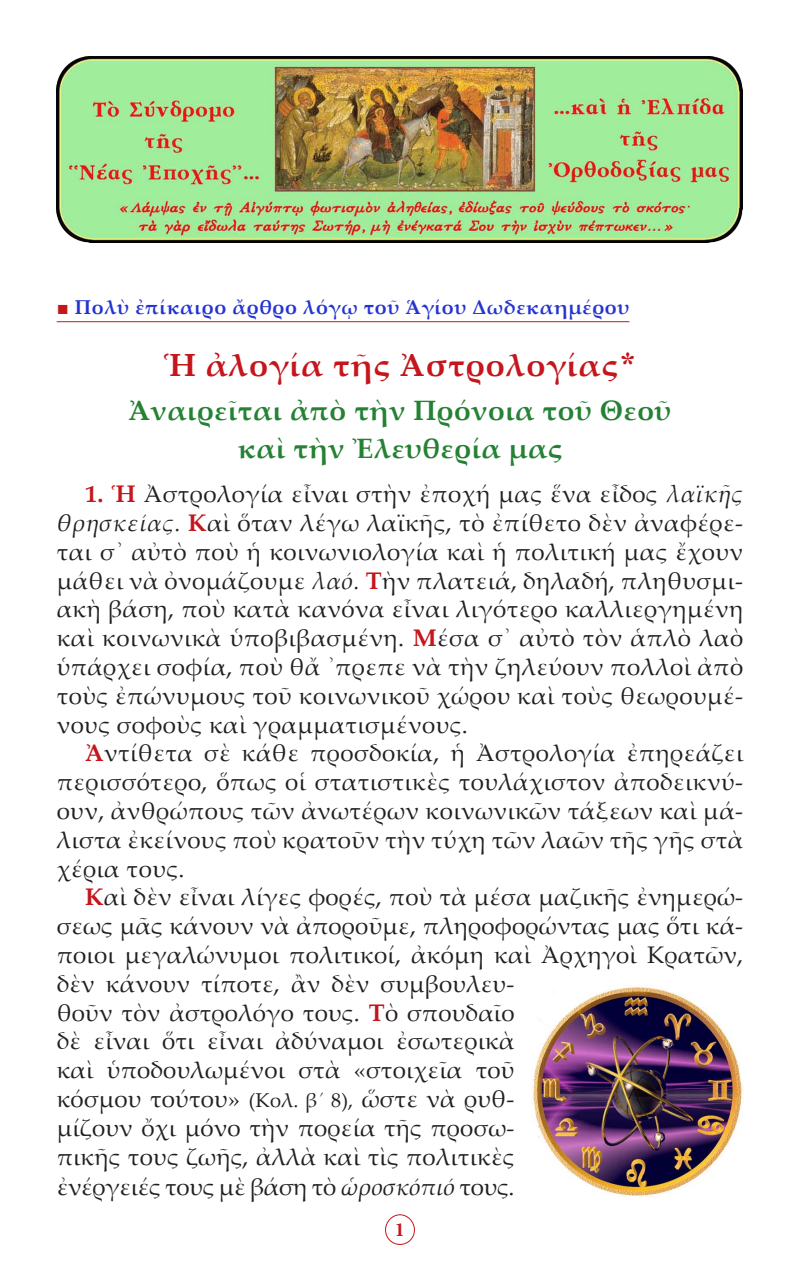
<style>
.page{position:relative;width:800px;height:1270px;background:#fff}
.page>*{position:absolute;margin:0;border:0;box-sizing:border-box;transform-origin:0 0}
.t1{font:700 32px "Palatino Linotype";letter-spacing:.03em;color:#c4161c}
.t2{font:700 28px "Palatino Linotype";letter-spacing:.02em;color:#258134}
.t3{font:24px/28.8px "Palatino Linotype";letter-spacing:.01em;color:#231f20;text-align:justify}
.t4{font:700 20px "Palatino Linotype";letter-spacing:.03em;color:#2534d0}
.t5{font:700 20px "Minion Pro";color:#c4161c}
.s1{font-family:"Times New Roman";font-weight:400;color:#c4161c}
.s2{font-family:"CTOS New Times Bold Test 1";font-weight:400}
.s3{font-weight:700;color:#c4161c}
.s4{font-style:italic}
.s5{font-size:20px}
</style>
<div class="page">
<div style="left:385px;top:1214px;width:30px;height:31px;border:1px solid #c4161c;border-radius:50%"></div>
<hr style="left:57px;top:321px;width:572px;height:1px;background:#c4161c">
<img style="left:57px;top:57px;width:686px;height:186px">
<img style="left:533px;top:987px;width:209px;height:209px">
<p class="t4" style="left:57px;top:293px;width:574px"><span class="s1">■</span> Πολὺ ἐπίκαιρο ἄρθρο λόγῳ τοῦ Ἁγίου Δωδεκαημέρου</p>
<p class="t1" style="left:164px;top:342px;width:473px">Ἡ ἀλογία τῆς Ἀστρολογίας<span class="s2">*</span></p>
<p class="t2" style="left:129px;top:390px;width:544px">Ἀναιρεῖται ἀπὸ τὴν Πρόνοια τοῦ Θεοῦ</p>
<p class="t2" style="left:238px;top:428px;width:326px">καὶ τὴν Ἐλευθερία μας</p>
<p class="t3" style="left:57px;top:479px;width:688px;text-indent:28px"><span class="s3">1. Ἡ</span> Ἀστρολογία εἶναι στὴν ἐποχή μας ἕνα εἶδος <span class="s4">λαϊκῆς θρησκείας.</span> <span class="s3">Κ</span>αὶ ὅταν λέγω λαϊκῆς, τὸ ἐπίθετο δὲν ἀναφέρε&shy;ται σ᾿ αὐτὸ ποὺ ἡ κοινωνιολογία καὶ ἡ πολιτική μας ἔχουν μάθει νὰ ὀνομάζουμε <span class="s4">λαό.</span> <span class="s3">Τ</span>ὴν πλατειά, δηλαδή, πληθυσμι&shy;ακὴ βάση, ποὺ κατὰ κανόνα εἶναι λιγότερο καλλιεργημένη καὶ κοινωνικὰ ὑποβιβασμένη. <span class="s3">Μ</span>έσα σ᾿ αὐτὸ τὸν ἁπλὸ λαὸ ὑπάρχει σοφία, ποὺ θἄ ᾽πρεπε νὰ τὴν ζηλεύουν πολλοὶ ἀπὸ τοὺς ἐπώνυμους τοῦ κοινωνικοῦ χώρου καὶ τοὺς θεωρουμέ&shy;νους σοφοὺς καὶ γραμματισμένους.</p>
<p class="t3" style="left:57px;top:738px;width:688px;text-indent:28px"><span class="s3">Ἀ</span>ντίθετα σὲ κάθε προσδοκία, ἡ Ἀστρολογία ἐπηρεάζει περισσότερο, ὅπως οἱ στατιστικὲς τουλάχιστον ἀποδεικνύ&shy;ουν, ἀνθρώπους τῶν ἀνωτέρων κοινωνικῶν τάξεων καὶ μά&shy;λιστα ἐκείνους ποὺ κρατοῦν τὴν τύχη τῶν λαῶν τῆς γῆς στὰ χέρια τους.</p>
<p class="t3" style="left:57px;top:882px;width:688px;text-align:left;text-indent:28px"><span class="s3">Κ</span>αὶ δὲν εἶναι λίγες φορές, ποὺ τὰ μέσα μαζικῆς ἐνημερώ&shy;σεως μᾶς κάνουν νὰ ἀποροῦμε, πληροφορώντας μας ὅτι κά&shy;ποιοι μεγαλώνυμοι πολιτικοί, ἀκόμη καὶ Ἀρχηγοὶ Κρατῶν, δὲν κάνουν τίποτε, ἂν δὲν συμβουλευ-<br>θοῦν τὸν ἀστρολόγο τους. <span class="s3">Τ</span>ὸ σπουδαῖο<br>δὲ εἶναι ὅτι εἶναι ἀδύναμοι ἐσωτερικὰ<br>καὶ ὑποδουλωμένοι στὰ «στοιχεῖα τοῦ<br>κόσμου τούτου» <span class="s5">(Κολ. β´ 8),</span> ὥστε νὰ ρυθ-<br>μίζουν ὄχι μόνο τὴν πορεία τῆς προσω-<br>πικῆς τους ζωῆς, ἀλλὰ καὶ τὶς πολιτικὲς<br>ἐνέργειές τους μὲ βάση τὸ <span class="s4">ὡροσκόπιό</span> τους.</p>
<p class="t5" style="left:395px;top:1216px;width:11px">1</p>
</div>
